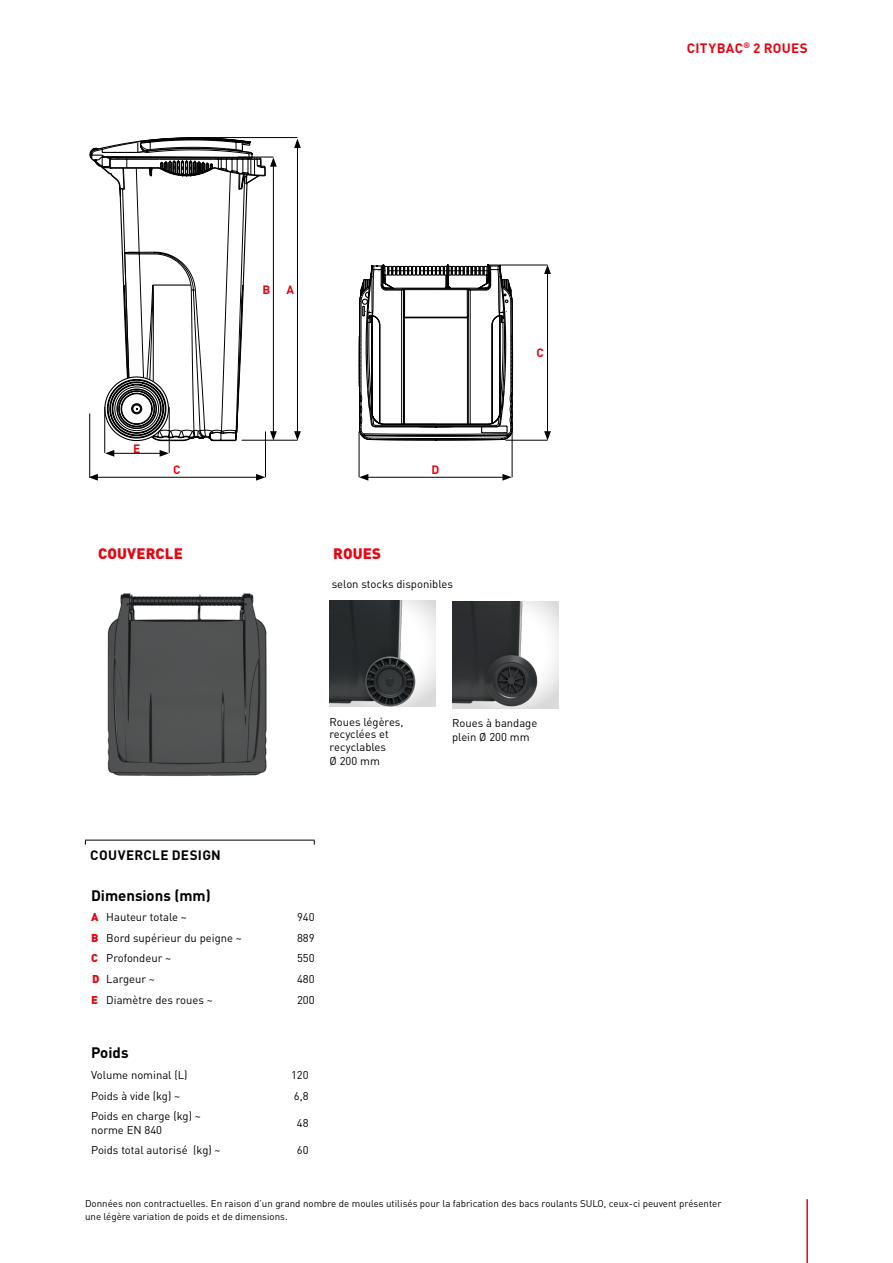
<style>
.page{position:relative;width:893px;height:1263px;background:#fff}
.page>*{position:absolute;margin:0;border:0;box-sizing:border-box;transform-origin:0 0}
.t1{font:700 15px "DIN Pro";color:#000}
.t2{font:900 15px "DIN Pro";letter-spacing:.01em;color:#e30613}
.t3{font:700 13.5px "DIN Pro";letter-spacing:.02em;color:#000}
.t4{font:700 13.5px "DIN Pro";letter-spacing:.025em;color:#e30613}
.t5{font:700 12px "DIN Pro";color:#e30613}
.t6{font:11.25px/13.5px "DIN Pro";color:#000}
.t7{font:9.75px/13.5px "DIN Pro";color:#000}
.s1{font-weight:900;color:#e30613}
</style>
<div class="page">
<hr style="left:806px;top:1199px;width:2px;height:64px;background:#e30613">
<img style="left:107px;top:593px;width:160px;height:183px">
<hr style="left:265px;top:431px;width:1px;height:46px;background:#000">
<hr style="left:489px;top:265px;width:58px;height:1px;background:#000">
<hr style="left:187px;top:137px;width:110px;height:1px;background:#000">
<hr style="left:505px;top:440px;width:42px;height:1px;background:#000">
<hr style="left:242px;top:440px;width:55px;height:1px;background:#000">
<hr style="left:95px;top:477px;width:163px;height:1px;background:#000">
<svg style="left:256px;top:474px;width:9px;height:7px"></svg>
<svg style="left:89px;top:474px;width:9px;height:7px"></svg>
<hr style="left:112px;top:453px;width:50px;height:1px;background:#000">
<svg style="left:160px;top:450px;width:9px;height:7px"></svg>
<svg style="left:105px;top:450px;width:9px;height:7px"></svg>
<hr style="left:547px;top:272px;width:1px;height:162px;background:#000">
<svg style="left:544px;top:265px;width:7px;height:9px"></svg>
<svg style="left:544px;top:431px;width:7px;height:9px"></svg>
<hr style="left:297px;top:146px;width:1px;height:288px;background:#000">
<svg style="left:294px;top:139px;width:7px;height:9px"></svg>
<svg style="left:294px;top:431px;width:7px;height:9px"></svg>
<hr style="left:89px;top:413px;width:1px;height:64px;background:#000">
<hr style="left:104px;top:407px;width:1px;height:46px;background:#000">
<hr style="left:169px;top:407px;width:1px;height:46px;background:#000">
<svg style="left:89px;top:137px;width:188px;height:305px"></svg>
<svg style="left:358px;top:264px;width:156px;height:217px"></svg>
<hr style="left:85px;top:840px;width:230px;height:1px;background:#000">
<svg style="left:415px;top:600px;width:21px;height:106px"></svg>
<img style="left:330px;top:600px;width:85px;height:106px">
<svg style="left:452px;top:602px;width:106px;height:106px"></svg>
<img style="left:452px;top:602px;width:86px;height:104px">
<p class="t5" style="left:262px;top:282px;width:9px">B</p>
<p class="t5" style="left:287px;top:282px;width:9px">A</p>
<p class="t5" style="left:133px;top:441px;width:9px">E</p>
<p class="t5" style="left:173px;top:461px;width:9px">C</p>
<p class="t5" style="left:431px;top:461px;width:9px">D</p>
<h1 class="t2" style="left:98px;top:543px;width:86px">COUVERCLE</h1>
<h1 class="t2" style="left:333px;top:543px;width:49px">ROUES</h1>
<p class="t6" style="left:332px;top:576px;width:123px">selon stocks disponibles</p>
<p class="t5" style="left:537px;top:345px;width:9px">C</p>
<p class="t6" style="left:330px;top:715px;width:75px;line-height:12px">Roues légères, recyclées et</p>
<p class="t6" style="left:330px;top:740px;width:58px">recyclables<br>Ø 200 mm</p>
<p class="t3" style="left:90px;top:846px;width:132px">COUVERCLE DESIGN</p>
<h1 class="t1" style="left:91px;top:885px;width:121px">Dimensions (mm)</h1>
<p class="t6" style="left:91px;top:910px;width:97px"><span class="s1">A</span> Hauteur totale ~</p>
<p class="t6" style="left:297px;top:910px;width:19px">940</p>
<p class="t6" style="left:91px;top:930px;width:152px"><span class="s1">B</span> Bord supérieur du peigne ~</p>
<p class="t6" style="left:297px;top:930px;width:19px">889</p>
<p class="t6" style="left:91px;top:951px;width:82px"><span class="s1">C</span> Profondeur ~</p>
<p class="t6" style="left:297px;top:951px;width:19px">550</p>
<p class="t6" style="left:92px;top:972px;width:64px"><span class="s1">D</span> Largeur ~</p>
<p class="t6" style="left:297px;top:972px;width:19px">480</p>
<p class="t6" style="left:91px;top:992px;width:123px"><span class="s1">E</span> Diamètre des roues ~</p>
<p class="t6" style="left:297px;top:992px;width:19px">200</p>
<h1 class="t1" style="left:91px;top:1043px;width:39px">Poids</h1>
<p class="t6" style="left:91px;top:1068px;width:98px">Volume nominal (L)</p>
<p class="t6" style="left:291px;top:1068px;width:19px">120</p>
<p class="t6" style="left:91px;top:1088px;width:91px">Poids à vide (kg) ~</p>
<p class="t6" style="left:294px;top:1088px;width:16px">6,8</p>
<p class="t6" style="left:91px;top:1109px;width:111px">Poids en charge (kg) ~ norme EN 840</p>
<p class="t6" style="left:297px;top:1116px;width:13px">48</p>
<p class="t6" style="left:91px;top:1143px;width:131px">Poids total autorisé (kg) ~</p>
<p class="t6" style="left:297px;top:1143px;width:13px">60</p>
<p class="t6" style="left:452px;top:716px;width:87px">Roues à bandage plein Ø 200 mm</p>
<p class="t4" style="left:687px;top:39px;width:123px">CITYBAC<sup>®</sup> 2 ROUES</p>
<p class="t7" style="left:85px;top:1196px;width:638px">Données non contractuelles. En raison d’un grand nombre de moules utilisés pour la fabrication des bacs roulants SULO, ceux-ci peuvent présenter une légère variation de poids et de dimensions.</p>
</div>
